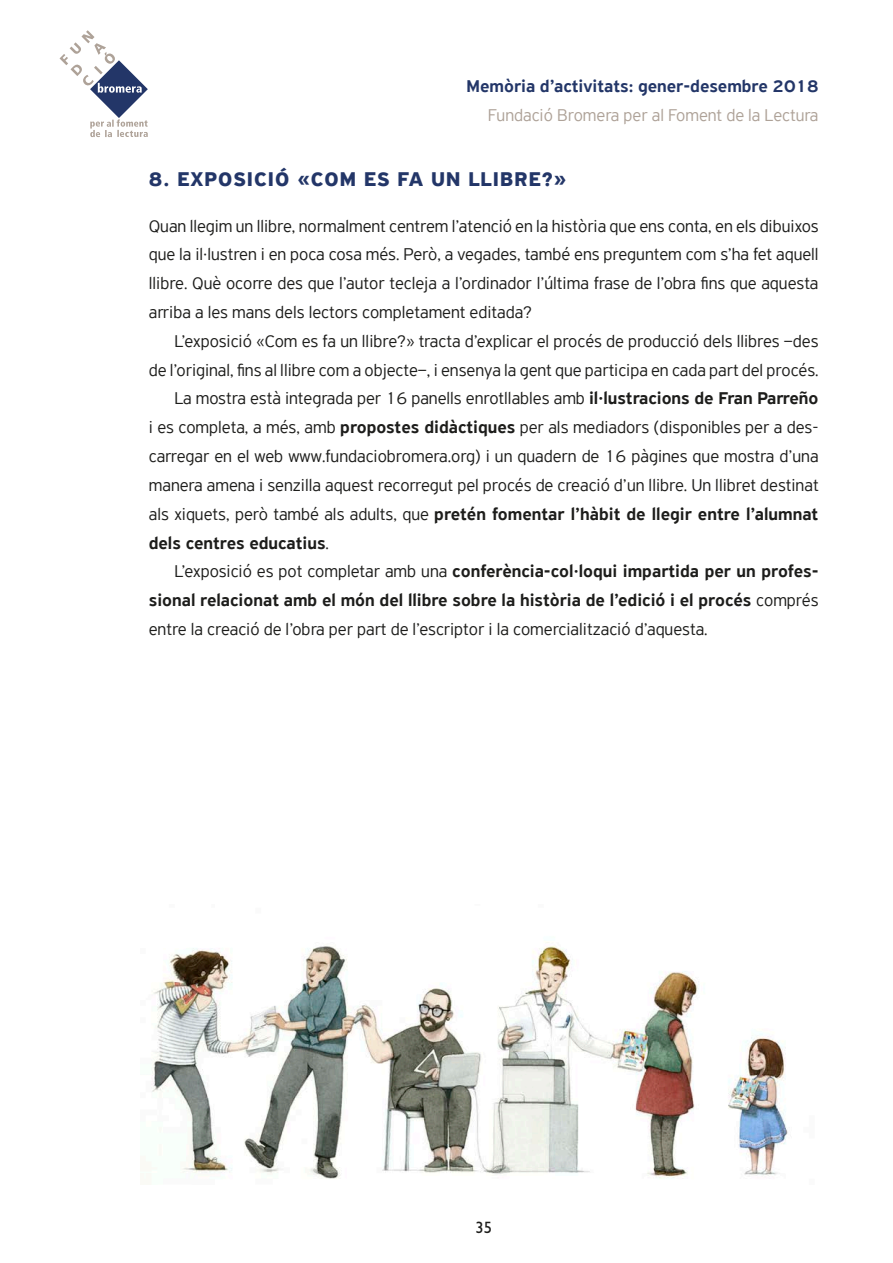
<style>
.page{position:relative;width:893px;height:1263px;background:#fff}
.page>*{position:absolute;margin:0;border:0;box-sizing:border-box;transform-origin:0 0}
.t1{font:700 21px "PF Highway Sans Pro";letter-spacing:.05em;color:#233668}
.t2{font:300 18px/28.8px "PF Highway Sans Pro";color:#1d1d1b;text-align:justify}
.t3{font:500 18px "PF Highway Sans Pro";color:#1d1d1b}
.t4{font:500 18px "PF Highway Sans Pro";color:#233668}
.t5{font:300 18px "PF Highway Sans Pro";color:#aea298}
.t6{font:16.5px "Gill Sans Std";color:#1d1d1b}
.s1{font-weight:500}
.s2{font-weight:300}
</style>
<div class="page">
<img style="left:151px;top:942px;width:637px;height:237px">
<svg style="left:60px;top:30px;width:88px;height:107px"></svg>
<p class="t4" style="left:467px;top:76px;width:353px">Memòria d’activitats: gener-desembre 2018</p>
<p class="t5" style="left:488px;top:105px;width:332px">Fundació Bromera per al Foment de la Lectura</p>
<p class="t1" style="left:149px;top:167px;width:419px">8. EXPOSICIÓ «COM ES FA UN LLIBRE?»</p>
<p class="t2" style="left:149px;top:211px;width:671px">Quan llegim un llibre, normalment centrem l’atenció en la història que ens conta, en els dibuixos que la il·lustren i en poca cosa més. Però, a vegades, també ens preguntem com s’ha fet aquell llibre. Què ocorre des que l’autor tecleja a l’ordinador l’última frase de l’obra fins que aquesta arriba a les mans dels lectors completament editada?</p>
<p class="t2" style="left:174px;top:326px;width:646px">L’exposició «Com es fa un llibre?» tracta d’explicar el procés de producció dels llibres –des</p>
<p class="t2" style="left:149px;top:355px;width:671px">de l’original, fins al llibre com a objecte–, i ensenya la gent que participa en cada part del procés.</p>
<p class="t2" style="left:174px;top:384px;width:646px">La mostra està integrada per 16 panells enrotllables amb <span class="s1">il·lustracions de Fran Parreño</span></p>
<p class="t2" style="left:149px;top:413px;width:671px">i es completa, a més, amb <span class="s1">propostes didàctiques</span> per als mediadors (disponibles per a des-</p>
<p class="t2" style="left:149px;top:442px;width:671px">carregar en el web www.fundaciobromera.org) i un quadern de 16 pàgines que mostra d’una</p>
<p class="t2" style="left:149px;top:470px;width:671px">manera amena i senzilla aquest recorregut pel procés de creació d’un llibre. Un llibret destinat</p>
<p class="t3" style="left:149px;top:503px;width:671px"><span class="s2">als xiquets, però també als adults, que</span> pretén fomentar l’hàbit de llegir entre l’alumnat</p>
<p class="t3" style="left:149px;top:532px;width:182px">dels centres educatius<span class="s2">.</span></p>
<p class="t3" style="left:174px;top:561px;width:646px"><span class="s2">L’exposició es pot completar amb una</span> conferència-col·loqui impartida per un profes-</p>
<p class="t3" style="left:149px;top:590px;width:671px">sional relacionat amb el món del llibre sobre la història de l’edició i el procés <span class="s2">comprés</span></p>
<p class="t2" style="left:149px;top:614px;width:560px">entre la creació de l’obra per part de l’escriptor i la comercialització d’aquesta.</p>
<p class="t6" style="left:475px;top:1218px;width:18px">35</p>
</div>
